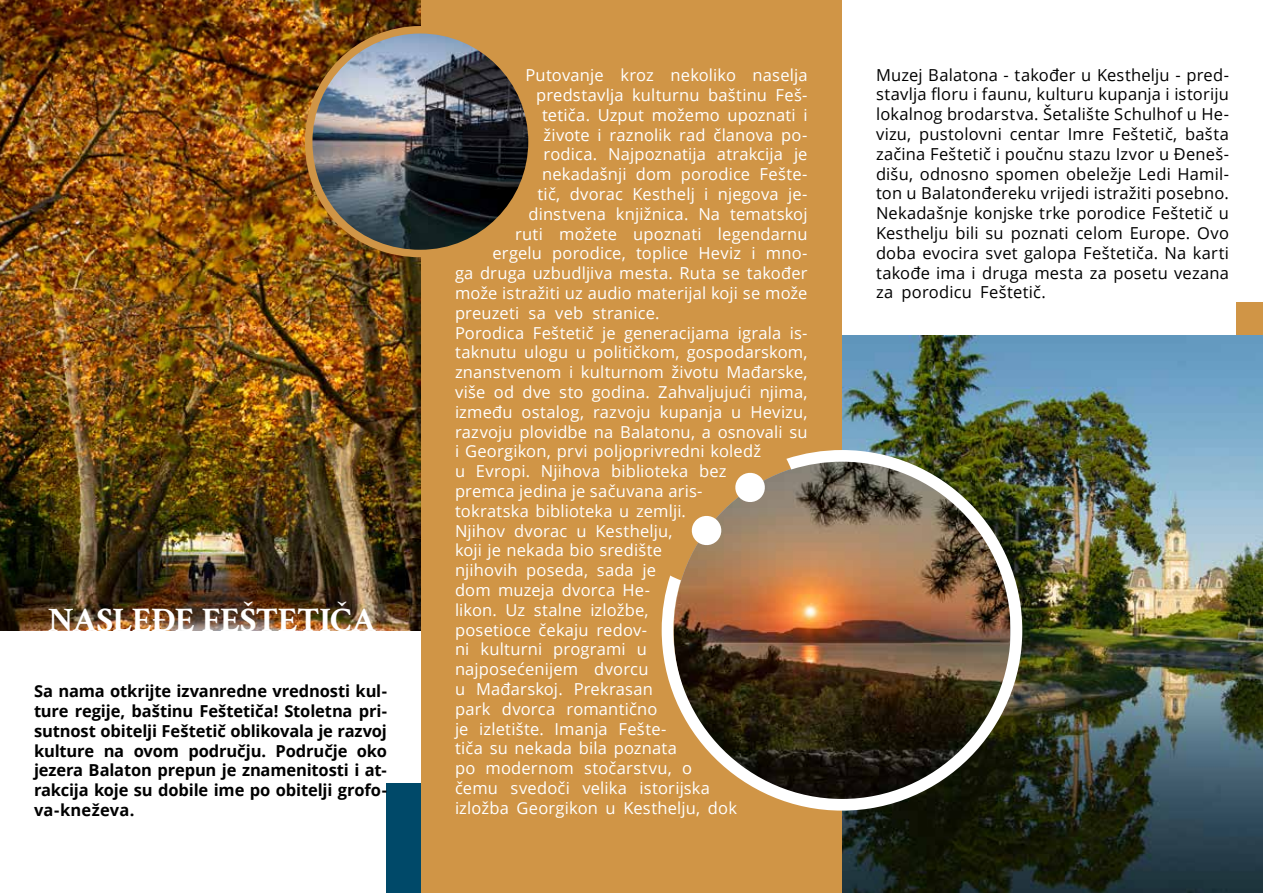
<style>
.page{position:relative;width:1263px;height:893px;background:#fff}
.page>*{position:absolute;margin:0;border:0;box-sizing:border-box;transform-origin:0 0}
.t1{font:700 34.5px "Crimson Text";letter-spacing:-.01em;color:#fff}
.t2{font:16.5px "Open Sans";letter-spacing:.01em;color:#fff}
.t3{font:16.5px/19.8px "Open Sans";letter-spacing:.015em;color:#000;text-align:justify}
.t4{font:700 16.5px/19.8px "Open Sans";letter-spacing:-.01em;color:#000;text-align:justify}
</style>
<div class="page">
<div style="left:387px;top:783px;width:34px;height:110px;background:#004969"></div>
<div style="left:1236px;top:302px;width:27px;height:81px;background:#d09546"></div>
<div style="left:421px;top:0;width:421px;height:893px;background:#d09546"></div>
<img style="left:0;top:0;width:421px;height:630px">
<img style="left:842px;top:335px;width:421px;height:558px">
<img style="left:309px;top:30px;width:218px;height:223px">
<div style="left:305px;top:26px;width:231px;height:231px;border:8px solid #d09546;border-radius:50%"></div>
<img style="left:662px;top:450px;width:360px;height:361px">
<h1 class="t1" style="left:48px;top:599px;width:329px">NASLEĐE FEŠTETIČA</h1>
<p class="t4" style="left:34px;top:681px;width:354px">Sa nama otkrijte izvanredne vrednosti kul&shy;ture regije, baštinu Feštetiča! Stoletna pri&shy;sutnost obitelji Feštetič oblikovala je razvoj kulture na ovom području. Područje oko jezera Balaton prepun je znamenitosti i at&shy;rakcija koje su dobile ime po obitelji grofo&shy;va-kneževa.</p>
<p class="t2" style="left:525px;top:64px;width:283px">Putovanje kroz nekoliko naselja</p>
<p class="t2" style="left:536px;top:84px;width:273px">predstavlja kulturnu baštinu Feš-</p>
<p class="t2" style="left:542px;top:103px;width:267px">tetiča. Uzput možemo upoznati i</p>
<p class="t2" style="left:543px;top:123px;width:265px">živote i raznolik rad članova po-</p>
<p class="t2" style="left:543px;top:143px;width:266px">rodica. Najpoznatija atrakcija je</p>
<p class="t2" style="left:542px;top:163px;width:267px">nekadašnji dom porodice Fešte-</p>
<p class="t2" style="left:537px;top:183px;width:272px">tič, dvorac Kesthelj i njegova je-</p>
<p class="t2" style="left:528px;top:202px;width:280px">dinstvena knjižnica. Na tematskoj</p>
<p class="t2" style="left:515px;top:222px;width:294px">ruti možete upoznati legendarnu</p>
<p class="t2" style="left:492px;top:242px;width:317px">ergelu porodice, toplice Heviz i mno-</p>
<p class="t2" style="left:455px;top:262px;width:354px">ga druga uzbudljiva mesta. Ruta se također</p>
<p class="t2" style="left:455px;top:282px;width:354px">može istražiti uz audio materijal koji se može</p>
<p class="t2" style="left:455px;top:301px;width:206px">preuzeti sa veb stranice.</p>
<p class="t2" style="left:455px;top:321px;width:354px">Porodica Feštetič je generacijama igrala is-</p>
<p class="t2" style="left:455px;top:341px;width:354px">taknutu ulogu u političkom, gospodarskom,</p>
<p class="t2" style="left:455px;top:361px;width:354px">znanstvenom i kulturnom životu Mađarske,</p>
<p class="t2" style="left:455px;top:381px;width:354px">više od dve sto godina. Zahvaljujući njima,</p>
<p class="t2" style="left:455px;top:400px;width:354px">između ostalog, razvoju kupanja u Hevizu,</p>
<p class="t2" style="left:455px;top:420px;width:354px">razvoju plovidbe na Balatonu, a osnovali su</p>
<p class="t2" style="left:455px;top:440px;width:308px">i Georgikon, prvi poljoprivredni koledž</p>
<p class="t2" style="left:455px;top:460px;width:273px">u Evropi. Njihova biblioteka bez</p>
<p class="t2" style="left:455px;top:480px;width:249px">premca jedina je sačuvana aris-</p>
<p class="t2" style="left:455px;top:499px;width:233px">tokratska biblioteka u zemlji.</p>
<p class="t2" style="left:455px;top:519px;width:219px">Njihov dvorac u Kesthelju,</p>
<p class="t2" style="left:455px;top:539px;width:209px">koji je nekada bio središte</p>
<p class="t2" style="left:455px;top:559px;width:203px">njihovih poseda, sada je</p>
<p class="t2" style="left:455px;top:579px;width:196px">dom muzeja dvorca He-</p>
<p class="t2" style="left:455px;top:598px;width:195px">likon. Uz stalne izložbe,</p>
<p class="t2" style="left:455px;top:618px;width:194px">posetioce čekaju redov-</p>
<p class="t2" style="left:455px;top:638px;width:194px">ni kulturni programi u</p>
<p class="t2" style="left:455px;top:658px;width:195px">najposećenijem dvorcu</p>
<p class="t2" style="left:455px;top:678px;width:200px">u Mađarskoj. Prekrasan</p>
<p class="t2" style="left:455px;top:697px;width:204px">park dvorca romantično</p>
<p class="t2" style="left:455px;top:717px;width:213px">je izletište. Imanja Fešte-</p>
<p class="t2" style="left:455px;top:737px;width:223px">tiča su nekada bila poznata</p>
<p class="t2" style="left:455px;top:757px;width:238px">po modernom stočarstvu, o</p>
<p class="t2" style="left:455px;top:777px;width:257px">čemu svedoči velika istorijska</p>
<p class="t2" style="left:455px;top:796px;width:283px">izložba Georgikon u Kesthelju, dok</p>
<p class="t3" style="left:876px;top:64px;width:354px">Muzej Balatona - također u Kesthelju - pred&shy;stavlja floru i faunu, kulturu kupanja i istoriju lokalnog brodarstva. Šetalište Schulhof u He&shy;vizu, pustolovni centar Imre Feštetič, bašta začina Feštetič i poučnu stazu Izvor u Đeneš&shy;dišu, odnosno spomen obeležje Ledi Hamil&shy;ton u Balatonđereku vrijedi istražiti posebno.<br>Nekadašnje konjske trke porodice Feštetič u Kesthelju bili su poznati celom Europe. Ovo doba evocira svet galopa Feštetiča. Na karti takođe ima i druga mesta za posetu vezana za porodicu Feštetič.</p>
</div>
